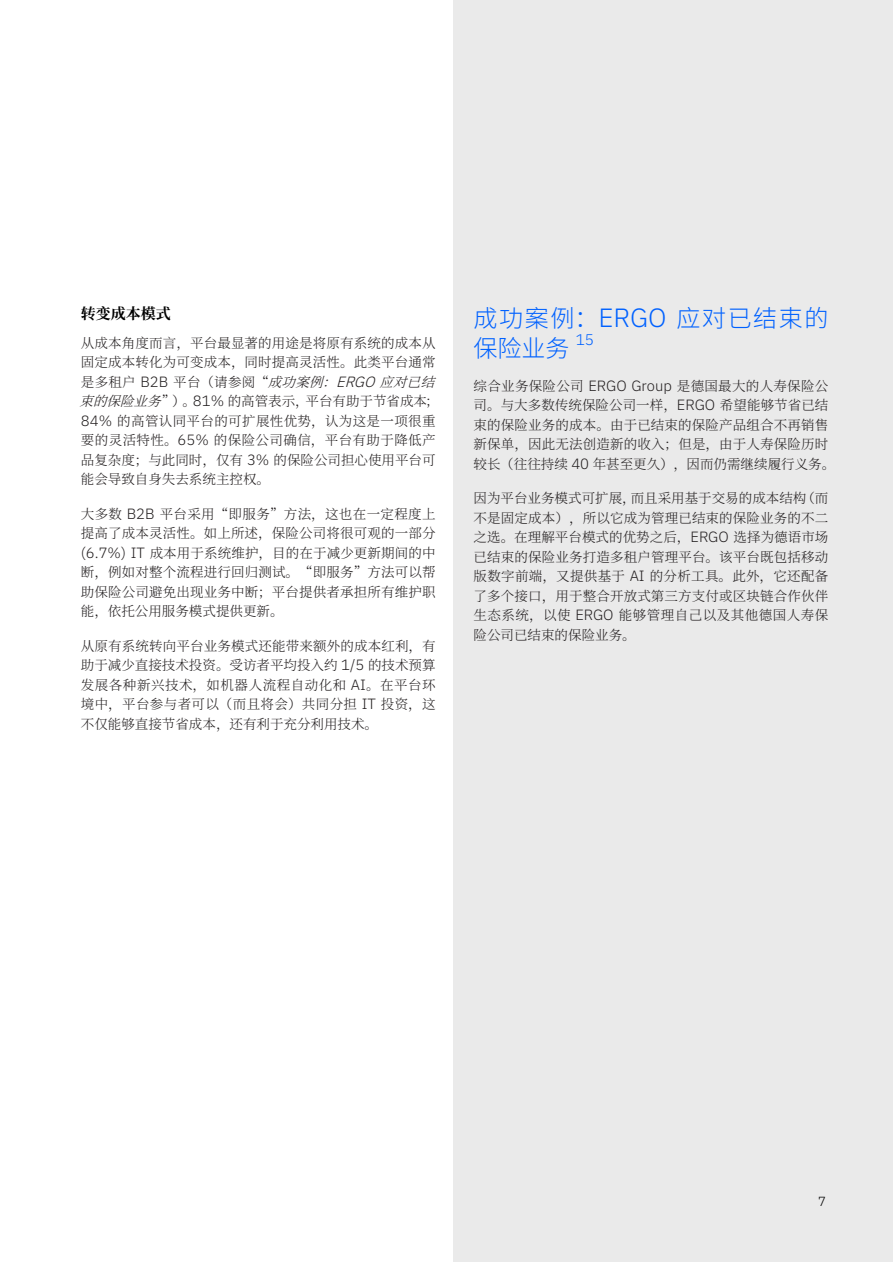
<style>
.page{position:relative;width:893px;height:1262px;background:#fff}
.page>*{position:absolute;margin:0;border:0;box-sizing:border-box;transform-origin:0 0}
.Heading1{font:300 24px/30px "Noto Sans CJ Ksc";letter-spacing:.065em;color:#0061ff}
.Heading1-2{font:300 15.45px "IBM Plex Sans";color:#0061ff}
.Heading2{font:700 15px "Noto Serif CJ Ksc";color:#000}
.body{font:300 13.5px/19.5px "Noto Serif CJ Ksc";letter-spacing:.01em;color:#231f20;text-align:justify}
.Footnote{font:300 13.2px "IBM Plex Sans";color:#000}
.s1{font-family:"IBM Plex Sans";font-size:14.85px}
.s2{font-style:italic}
.s3{font-family:"IBM Plex Sans";font-style:italic;font-size:14.85px}
.s4{font-family:"IBM Plex Sans";font-size:26.4px}
</style>
<div class="page">
<div style="left:453px;top:0;width:439px;height:1262px;background:#eaeaea"></div>
<p class="Heading2" style="left:81px;top:305px;width:91px">转变成本模式</p>
<p class="body" style="left:80px;top:333px;width:366px;text-align:left">从成本角度而言，平台最显著的用途是将原有系统的成本从固定成本转化为可变成本，同时提高灵活性。此类平台通常是多租户 <span class="s1">B2B</span> 平台（请参阅“<span class="s2">成功案例：</span><span class="s3">ERGO</span> <span class="s2">应对已结束的保险业务</span>”）。<span class="s1">81%</span> 的高管表示，平台有助于节省成本；<br><span class="s1">84%</span> 的高管认同平台的可扩展性优势，认为这是一项很重要的灵活特性。<span class="s1">65%</span> 的保险公司确信，平台有助于降低产品复杂度；与此同时，仅有 <span class="s1">3%</span> 的保险公司担心使用平台可能会导致自身失去系统主控权。</p>
<p class="body" style="left:81px;top:504px;width:356px">大多数 <span class="s1">B2B</span> 平台采用“即服务”方法，这也在一定程度上提高了成本灵活性。如上所述，保险公司将很可观的一部分<span class="s1">(6.7%) IT</span> 成本用于系统维护，目的在于减少更新期间的中断，例如对整个流程进行回归测试。“即服务”方法可以帮助保险公司避免出现业务中断；平台提供者承担所有维护职能，依托公用服务模式提供更新。</p>
<p class="body" style="left:81px;top:636px;width:356px">从原有系统转向平台业务模式还能带来额外的成本红利，有助于减少直接技术投资。受访者平均投入约 <span class="s1">1/5</span> 的技术预算发展各种新兴技术，如机器人流程自动化和 <span class="s1">AI</span>。在平台环境中，平台参与者可以（而且将会）共同分担 <span class="s1">IT</span> 投资，这不仅能够直接节省成本，还有利于充分利用技术。</p>
<p class="Heading1" style="left:473px;top:304px;width:356px">成功案例：<span class="s4">ERGO</span> 应对已结束的保险业务</p>
<p class="Heading1-2" style="left:575px;top:328px;width:20px">15</p>
<p class="body" style="left:473px;top:376px;width:363px;text-align:left">综合业务保险公司 <span class="s1">ERGO Group</span> 是德国最大的人寿保险公司。与大多数传统保险公司一样，<span class="s1">ERGO</span> 希望能够节省已结束的保险业务的成本。由于已结束的保险产品组合不再销售新保单，因此无法创造新的收入；但是，由于人寿保险历时较长（往往持续 <span class="s1">40</span> 年甚至更久），因而仍需继续履行义务。</p>
<p class="body" style="left:473px;top:488px;width:356px">因为平台业务模式可扩展，而且采用基于交易的成本结构（而不是固定成本），所以它成为管理已结束的保险业务的不二之选。在理解平台模式的优势之后，<span class="s1">ERGO</span> 选择为德语市场已结束的保险业务打造多租户管理平台。该平台既包括移动版数字前端，又提供基于 <span class="s1">AI</span> 的分析工具。此外，它还配备了多个接口，用于整合开放式第三方支付或区块链合作伙伴生态系统，以使 <span class="s1">ERGO</span> 能够管理自己以及其他德国人寿保险公司已结束的保险业务。</p>
<p class="Footnote" style="left:818px;top:1191px;width:9px">7</p>
</div>
